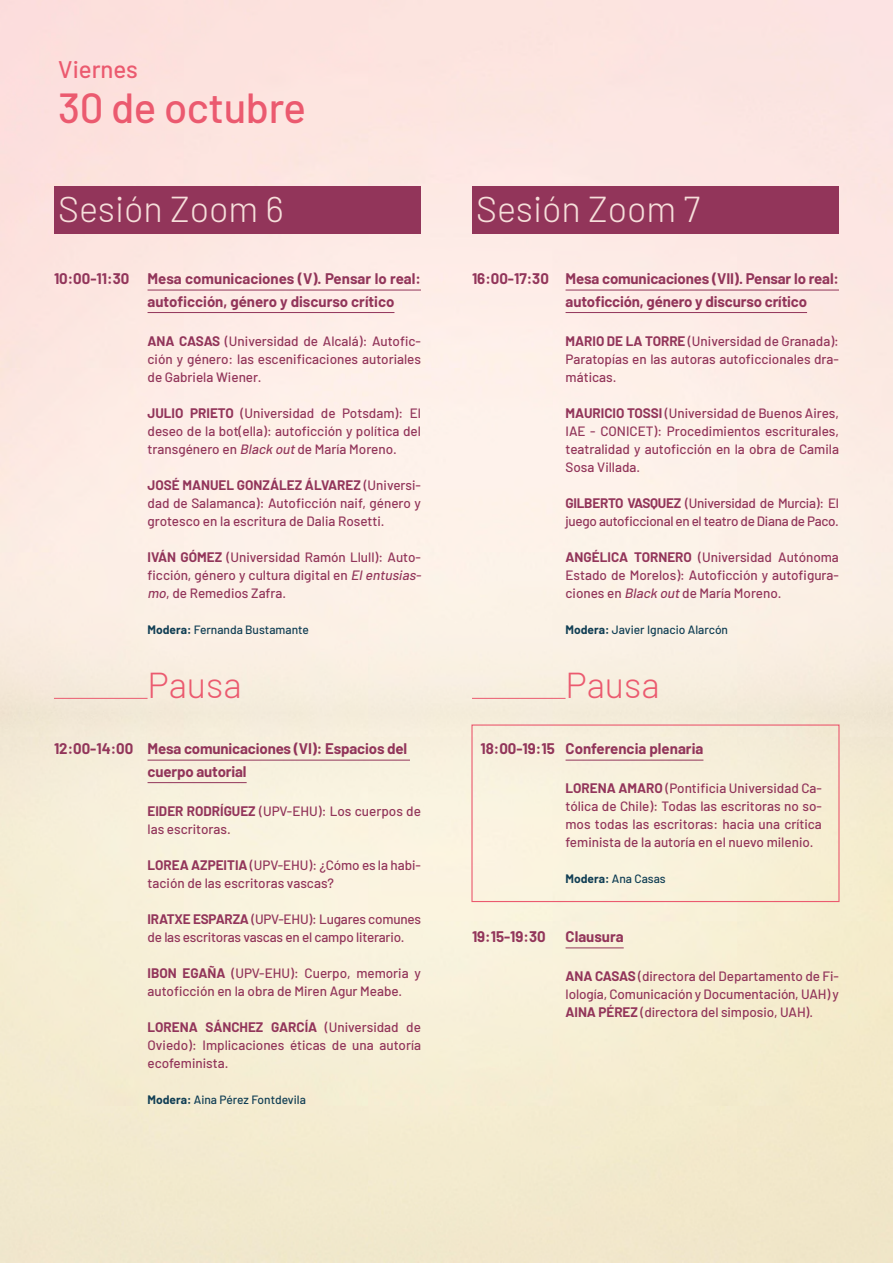
<style>
.page{position:relative;width:893px;height:1263px;background:#fff}
.page>*{position:absolute;margin:0;border:0;box-sizing:border-box;transform-origin:0 0}
.t1{font:500 42px "Barlow";letter-spacing:-.01em;color:#eb5a6f}
.t2{font:300 36px "Barlow";color:#f6dfdb}
.t3{font:300 36px "Barlow";color:#eb5a6f}
.t4{font:500 24px "Barlow";color:#eb5a6f}
.t5{font:700 15px/22.5px "Barlow";letter-spacing:-.01em;color:#92355a}
.t6{font:500 13.5px/18px "Barlow";color:#92355a;text-align:justify}
.t7{font:500 13.5px/18px "Barlow";letter-spacing:-.02em;color:#92355a}
.t8{font:500 12px "Barlow";color:#103e54}
.s1{font-weight:700}
.s2{font-style:italic}
</style>
<div class="page">
<img style="left:0;top:0;width:892px;height:1262px">
<div style="left:471px;top:724px;width:368px;height:178px;border:1px solid #eb5a6f"></div>
<div style="left:54px;top:186px;width:367px;height:47px;background:#92355a"></div>
<hr style="left:148px;top:290px;width:273px;height:1px;background:#92355a">
<hr style="left:148px;top:312px;width:246px;height:1px;background:#92355a">
<hr style="left:54px;top:698px;width:94px;height:1px;background:#eb5a6f">
<hr style="left:148px;top:760px;width:262px;height:1px;background:#92355a">
<hr style="left:148px;top:782px;width:99px;height:1px;background:#92355a">
<div style="left:472px;top:186px;width:367px;height:47px;background:#92355a"></div>
<hr style="left:566px;top:290px;width:273px;height:1px;background:#92355a">
<hr style="left:566px;top:312px;width:241px;height:1px;background:#92355a">
<hr style="left:472px;top:698px;width:94px;height:1px;background:#eb5a6f">
<hr style="left:566px;top:760px;width:137px;height:1px;background:#92355a">
<hr style="left:566px;top:947px;width:58px;height:1px;background:#92355a">
<h3 class="t4" style="left:58px;top:52px;width:81px">Viernes</h3>
<h1 class="t1" style="left:58px;top:77px;width:249px">30 de octubre</h1>
<h2 class="t2" style="left:58px;top:183px;width:227px">Sesión Zoom 6</h2>
<p class="t5" style="left:148px;top:266px;width:275px;text-indent:-94px">10:00-11:30 Mesa comunicaciones (V). Pensar lo real: autoficción, género y discurso crítico</p>
<p class="t6" style="left:148px;top:331px;width:275px"><span class="s1">ANA CASAS</span> (Universidad de Alcalá): Autofic&shy;ción y género: las escenificaciones autoriales de Gabriela Wiener.</p>
<p class="t6" style="left:148px;top:403px;width:275px"><span class="s1">JULIO PRIETO</span> (Universidad de Potsdam): El deseo de la bot(ella): autoficción y política del transgénero en <span class="s2">Black out</span>de María Moreno.</p>
<p class="t6" style="left:148px;top:475px;width:275px"><span class="s1">JOSÉ MANUEL GONZÁLEZ ÁLVAREZ</span> (Universi&shy;dad de Salamanca): Autoficción naif, género y grotesco en la escritura de Dalia Rosetti.</p>
<p class="t6" style="left:148px;top:547px;width:278px;text-align:left"><span class="s1">IVÁN GÓMEZ</span> (Universidad Ramón Llull): Auto&shy;ficción, género y cultura digital en <span class="s2">Elentusias&shy;mo</span>, de Remedios Zafra.</p>
<p class="t8" style="left:148px;top:621px;width:163px"><span class="s1">Modera:</span> Fernanda Bustamante</p>
<h2 class="t3" style="left:148px;top:659px;width:96px">Pausa</h2>
<p class="t5" style="left:148px;top:736px;width:261px;text-indent:-94px">12:00-14:00 Mesa comunicaciones (VI): Espacios del cuerpo autorial</p>
<p class="t6" style="left:148px;top:801px;width:275px"><span class="s1">EIDER RODRÍGUEZ</span> (UPV-EHU): Los cuerpos de las escritoras.</p>
<p class="t6" style="left:148px;top:855px;width:275px"><span class="s1">LOREA AZPEITIA</span> (UPV-EHU): ¿Cómo es la habi&shy;tación de las escritoras vascas?</p>
<p class="t6" style="left:148px;top:909px;width:275px"><span class="s1">IRATXE ESPARZA</span> (UPV-EHU): Lugares comunes de las escritoras vascas en el campo literario.</p>
<p class="t6" style="left:148px;top:963px;width:275px"><span class="s1">IBON EGAÑA</span> (UPV-EHU): Cuerpo, memoria y autoficción en la obra de Miren Agur Meabe.</p>
<p class="t6" style="left:148px;top:1017px;width:275px"><span class="s1">LORENA SÁNCHEZ GARCÍA</span> (Universidad de Oviedo): Implicaciones éticas de una autoría ecofeminista.</p>
<p class="t8" style="left:148px;top:1091px;width:160px"><span class="s1">Modera:</span> Aina Pérez Fontdevila</p>
<h2 class="t2" style="left:476px;top:183px;width:226px">Sesión Zoom 7</h2>
<p class="t5" style="left:566px;top:266px;width:275px;text-indent:-94px">16:00-17:30 Mesa comunicaciones (VII). Pensar lo real: autoficción, género y discurso crítico</p>
<p class="t6" style="left:566px;top:331px;width:275px"><span class="s1">MARIO DE LA TORRE</span> (Universidad de Granada):<br>Paratopías en las autoras autoficcionales dra&shy;máticas.</p>
<p class="t6" style="left:566px;top:403px;width:275px"><span class="s1">MAURICIO TOSSI</span> (Universidad de Buenos Aires, IAE - CONICET): Procedimientos escriturales, teatralidad y autoficción en la obra de Camila Sosa Villada.</p>
<p class="t7" style="left:566px;top:493px;width:275px"><span class="s1">GILBERTO VASQUEZ</span> (Universidad de Murcia): El juego autoficcional en el teatro de Diana de Paco.</p>
<p class="t6" style="left:566px;top:547px;width:275px"><span class="s1">ANGÉLICA TORNERO</span> (Universidad Autónoma Estado de Morelos): Autoficción y autofigura&shy;ciones en <span class="s2">Black out</span>de María Moreno.</p>
<p class="t8" style="left:566px;top:621px;width:164px"><span class="s1">Modera:</span> Javier Ignacio Alarcón</p>
<h2 class="t3" style="left:566px;top:659px;width:96px">Pausa</h2>
<p class="t5" style="left:480px;top:736px;width:224px">18:00-19:15 Conferencia plenaria</p>
<p class="t6" style="left:566px;top:778px;width:258px"><span class="s1">LORENA AMARO</span> (Pontificia Universidad Ca&shy;tólica de Chile): Todas las escritoras no so&shy;mos todas las escritoras: hacia una crítica feminista de la autoría en el nuevo milenio.</p>
<p class="t8" style="left:566px;top:870px;width:102px"><span class="s1">Modera:</span> Ana Casas</p>
<p class="t5" style="left:472px;top:924px;width:75px">19:15-19:30</p>
<p class="t5" style="left:566px;top:924px;width:60px">Clausura</p>
<p class="t6" style="left:566px;top:966px;width:275px"><span class="s1">ANA CASAS</span> (directora del Departamento de Fi&shy;lología, Comunicación y Documentación, UAH) y <span class="s1">AINA PÉREZ</span> (directora del simposio, UAH).</p>
</div>
